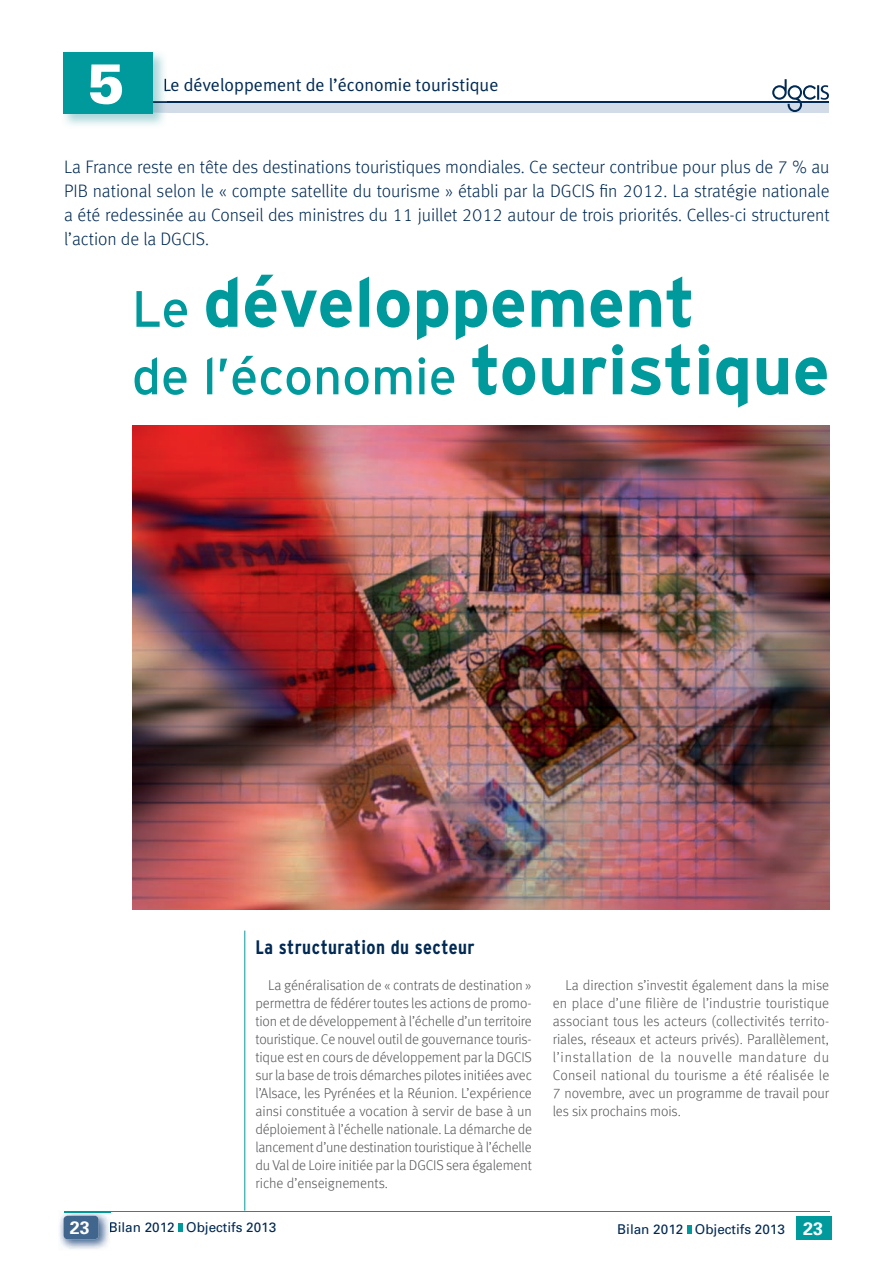
<style>
.page{position:relative;width:893px;height:1263px;background:#fff}
.page>*{position:absolute;margin:0;border:0;box-sizing:border-box;transform-origin:0 0}
.t1{font:700 69px "Interstate";color:#009a9d}
.t2{font:900 56.4px "Univers";color:#fff}
.t3{font:51px "Interstate";color:#009a9d}
.t4{font:700 condensed 19.5px "Interstate";letter-spacing:.025em;color:#002953}
.t5{font:300 18px/24px "Meta Offc";color:#002953;text-align:justify}
.t6{font:18px "Meta Plus Normal";color:#002953}
.t7{font:300 14.25px/18px "Meta Offc";letter-spacing:-.005em;color:#57585a;text-align:justify}
.t8{font:13.5px "Univers";color:#002953}
.s1{font-weight:400;font-size:51px}
.s2{font-weight:700;font-size:69px}
.s3{font-weight:700;font-size:18px;color:#fff}
</style>
<div class="page">
<svg style="left:687px;top:1225px;width:4px;height:9px"></svg>
<div style="left:796px;top:1216px;width:35px;height:24px;background:#009a9d"></div>
<hr style="left:64px;top:1211px;width:765px;height:1px;background:#009a9d">
<hr style="left:65px;top:101px;width:764px;height:3px;background:#002953">
<div style="left:65px;top:103px;width:764px;height:10px;background:#d2dce8"></div>
<svg style="left:772px;top:79px;width:57px;height:33px"></svg>
<div style="left:178px;top:1224px;width:5px;height:8px;background:#009a9d"></div>
<img style="left:59px;top:1212px;width:51px;height:37px">
<div style="left:64px;top:1216px;width:35px;height:23px;background:#41668d;border-radius:4px"></div>
<hr style="left:244px;top:930px;width:1px;height:280px;background:#009a9d">
<img style="left:64px;top:53px;width:101px;height:73px">
<img style="left:153px;top:101px;width:14px;height:12px">
<svg style="left:165px;top:78px;width:2px;height:14px"></svg>
<div style="left:63px;top:52px;width:90px;height:62px;background:#009a9d"></div>
<img style="left:132px;top:425px;width:697px;height:484px">
<h2 class="t2" style="left:87px;top:48px;width:39px">5</h2>
<p class="t6" style="left:163px;top:74px;width:337px">Le développement de l’économie touristique</p>
<p class="t5" style="left:64px;top:155px;width:767px">La France reste en tête des destinations touristiques mondiales. Ce secteur contribue pour plus de 7 % au PIB national selon le « compte satellite du tourisme » établi par la DGCIS fin 2012. La stratégie nationale a été redessinée au Conseil des ministres du 11 juillet 2012 autour de trois priorités. Celles-ci structurent l’action de la DGCIS.</p>
<h1 class="t1" style="left:132px;top:264px;width:565px"><span class="s1">Le</span> développement</h1>
<h3 class="t3" style="left:132px;top:348px;width:699px">de l’économie <span class="s2">touristique</span></h3>
<h3 class="t4" style="left:255px;top:936px;width:221px">La structuration du secteur</h3>
<p class="t7" style="left:255px;top:976px;width:278px;text-indent:13px">La généralisation de « contrats de destination » permettra de fédérer toutes les actions de promo&shy;tion et de développement à l’échelle d’un territoire touristique. Ce nouvel outil de gouvernance touris&shy;tique est en cours de développement par la DGCIS sur la base de trois démarches pilotes initiées avec l’Alsace, les Pyrénées et la Réunion. L’expérience ainsi constituée a vocation à servir de base à un déploiement à l’échelle nationale. La démarche de lancement d’une destination touristique à l’échelle du Val de Loire initiée par la DGCIS sera également riche d’enseignements.</p>
<p class="t7" style="left:553px;top:976px;width:278px;text-indent:13px">La direction s’investit également dans la mise en place d’une filière de l’industrie touristique associant tous les acteurs (collectivités territo&shy;riales, réseaux et acteurs privés). Parallèlement, l’installation de la nouvelle mandature du Conseil national du tourisme a été réalisée le 7 novembre, avec un programme de travail pour les six prochains mois.</p>
<p class="t8" style="left:70px;top:1219px;width:208px"><span class="s3">23</span> Bilan 2012 Objectifs 2013</p>
<p class="t8" style="left:617px;top:1220px;width:207px">Bilan 2012 Objectifs 2013 <span class="s3">23</span></p>
</div>
